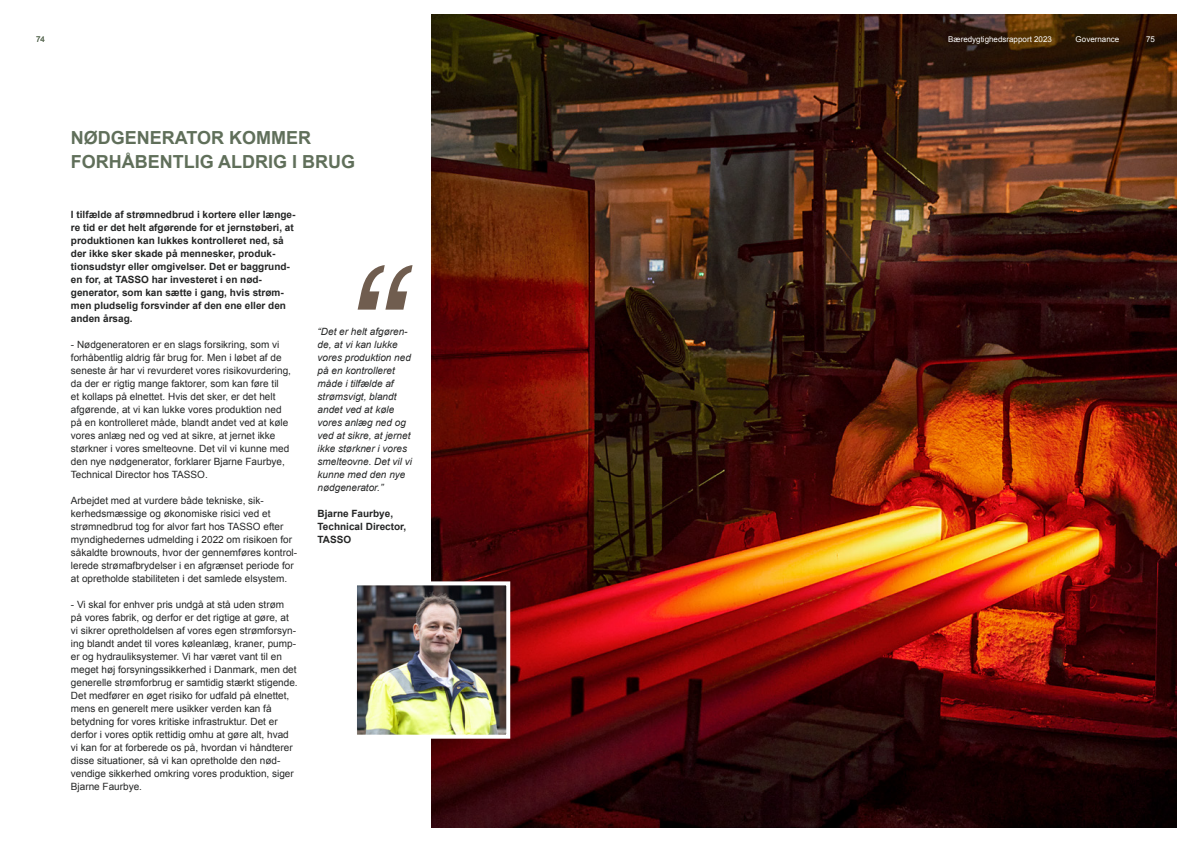
<style>
.page{position:relative;width:1191px;height:842px;background:#fff}
.page>*{position:absolute;margin:0;border:0;box-sizing:border-box;transform-origin:0 0}
.t1{font:700 18px/24px "Arial";color:#606f5a}
.t2{font:10px/13px "Arial";color:#252626}
.t3{font:700 10px/13px "Arial";color:#252626}
.t4{font:italic 10px/13px "Arial";color:#252626}
.t5{font:8px "Arial";color:#fff}
.t6{font:8px "Arial";color:#606f5a}
</style>
<div class="page">
<img style="left:431px;top:14px;width:745px;height:814px">
<svg style="left:357px;top:265px;width:55px;height:45px"></svg>
<img style="left:358px;top:586px;width:147px;height:148px">
<div style="left:353px;top:581px;width:157px;height:158px;border:4px solid #fff"></div>
<p class="t6" style="left:36px;top:34px;width:10px">74</p>
<h1 class="t1" style="left:71px;top:126px;width:286px">NØDGENERATOR KOMMER<br>FORHÅBENTLIG ALDRIG I BRUG</h1>
<p class="t3" style="left:71px;top:208px;width:226px">I tilfælde af strømnedbrud i kortere eller længe&shy;re tid er det helt afgørende for et jernstøberi, at produktionen kan lukkes kontrolleret ned, så der ikke sker skade på mennesker, produk&shy;tionsudstyr eller omgivelser. Det er baggrund&shy;en for, at TASSO har investeret i en nød&shy;generator, som kan sætte i gang, hvis strøm&shy;men pludselig forsvinder af den ene eller den anden årsag.</p>
<p class="t2" style="left:71px;top:338px;width:222px">- Nødgeneratoren er en slags forsikring, som vi forhåbentlig aldrig får brug for. Men i løbet af de seneste år har vi revurderet vores risikovurdering, da der er rigtig mange faktorer, som kan føre til<br>et kollaps på elnettet. Hvis det sker, er det helt afgørende, at vi kan lukke vores produktion ned på en kontrolleret måde, blandt andet ved at køle vores anlæg ned og ved at sikre, at jernet ikke størkner i vores smelteovne. Det vil vi kunne med den nye nødgenerator, forklarer Bjarne Faurbye, Technical Director hos TASSO.</p>
<p class="t2" style="left:71px;top:494px;width:228px">Arbejdet med at vurdere både tekniske, sik&shy;kerhedsmæssige og økonomiske risici ved et strømnedbrud tog for alvor fart hos TASSO efter myndighedernes udmelding i 2022 om risikoen for såkaldte brownouts, hvor der gennemføres kontrol&shy;lerede strømafbrydelser i en afgrænset periode for at opretholde stabiliteten i det samlede elsystem.</p>
<p class="t2" style="left:71px;top:598px;width:228px">- Vi skal for enhver pris undgå at stå uden strøm på vores fabrik, og derfor er det rigtige at gøre, at vi sikrer opretholdelsen af vores egen strømforsyn&shy;ing blandt andet til vores køleanlæg, kraner, pump&shy;er og hydrauliksystemer. Vi har været vant til en meget høj forsyningssikkerhed i Danmark, men det generelle strømforbrug er samtidig stærkt stigende.<br>Det medfører en øget risiko for udfald på elnettet, mens en generelt mere usikker verden kan få betydning for vores kritiske infrastruktur. Det er derfor i vores optik rettidig omhu at gøre alt, hvad vi kan for at forberede os på, hvordan vi håndterer disse situationer, så vi kan opretholde den nød&shy;vendige sikkerhed omkring vores produktion, siger Bjarne Faurbye.</p>
<p class="t4" style="left:317px;top:325px;width:96px">“Det er helt afgøren&shy;de, at vi kan lukke vores produktion ned på en kontrolleret måde i tilfælde af strømsvigt, blandt andet ved at køle vores anlæg ned og ved at sikre, at jernet ikke størkner i vores smelteovne. Det vil vi kunne med den nye nødgenerator.”</p>
<p class="t3" style="left:317px;top:507px;width:90px">Bjarne Faurbye,<br>Technical Director,<br>TASSO</p>
<p class="t5" style="left:948px;top:34px;width:105px">Bæredygtighedsrapport 2023</p>
<p class="t5" style="left:1075px;top:34px;width:45px">Governance</p>
<p class="t5" style="left:1146px;top:34px;width:10px">75</p>
</div>
